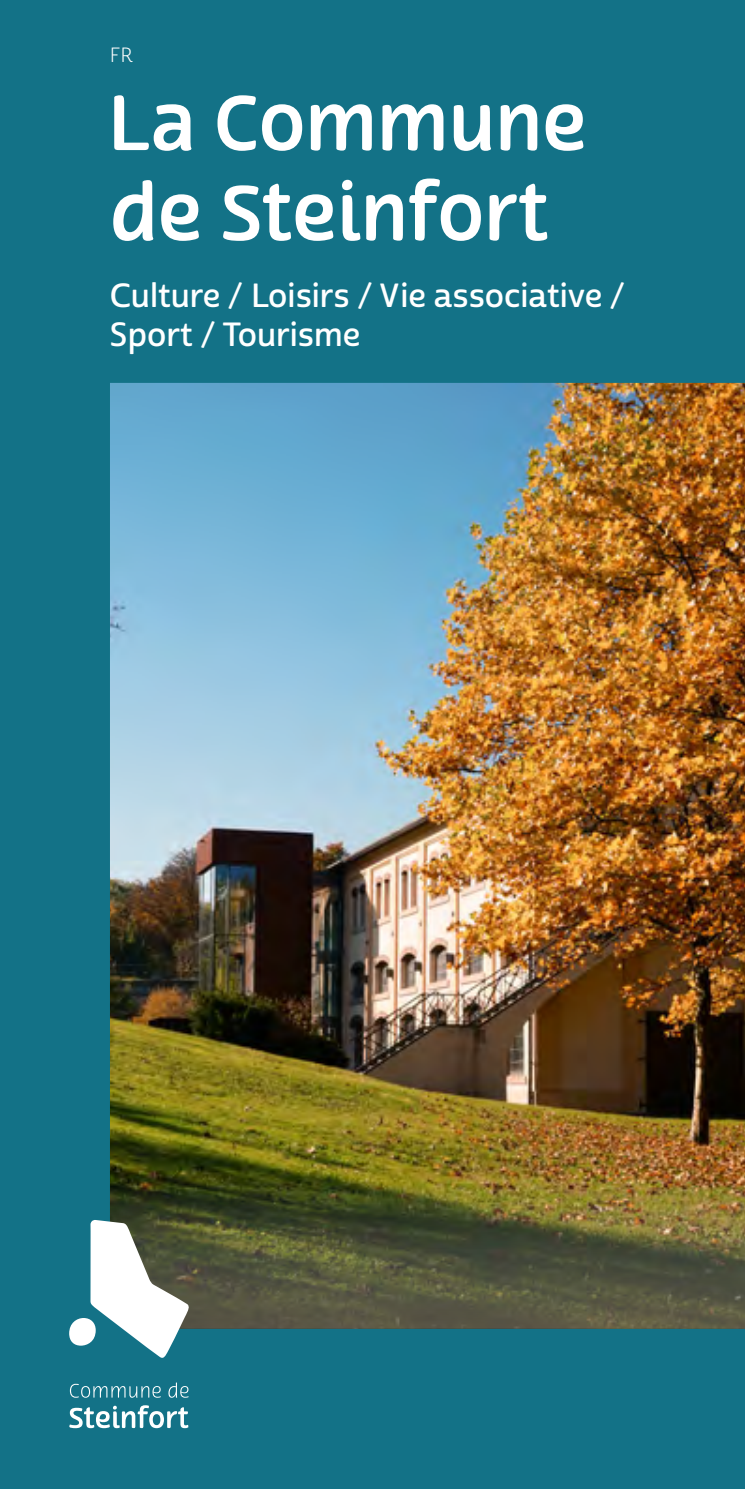
<style>
.page{position:relative;width:745px;height:1489px;background:#fff}
.page>*{position:absolute;margin:0;border:0;box-sizing:border-box;transform-origin:0 0}
.t1{font:500 75px/90px "Terfens";color:#fff}
.t2{font:32.5px/39px "Cabrito Sans Nor Dem";color:#fff}
.t3{font:20px "Cabrito Sans Nor Boo";color:#fff}
.s1{font-family:"Cabrito Sans Nor Med"}
</style>
<div class="page">
<div style="left:0;top:0;width:744px;height:1488px;background:#137287"></div>
<img style="left:110px;top:383px;width:634px;height:767px">
<img style="left:110px;top:1150px;width:634px;height:178px">
<svg style="left:70px;top:1383px;width:91px;height:14px"></svg>
<svg style="left:168px;top:1382px;width:20px;height:15px"></svg>
<svg style="left:69px;top:1405px;width:119px;height:22px"></svg>
<div style="left:69px;top:1317px;width:27px;height:28px;background:#fff;border-radius:12px"></div>
<svg style="left:90px;top:1219px;width:100px;height:139px"></svg>
<p class="t3" style="left:110px;top:43px;width:25px">FR</p>
<h1 class="t1" style="left:110px;top:80px;width:478px">La Commune de Steinfort</h1>
<p class="t2" style="left:110px;top:276px;width:516px">Culture <span class="s1">/</span> Loisirs <span class="s1">/</span> Vie associative <span class="s1">/<br></span>Sport <span class="s1">/</span> Tourisme</p>
</div>
